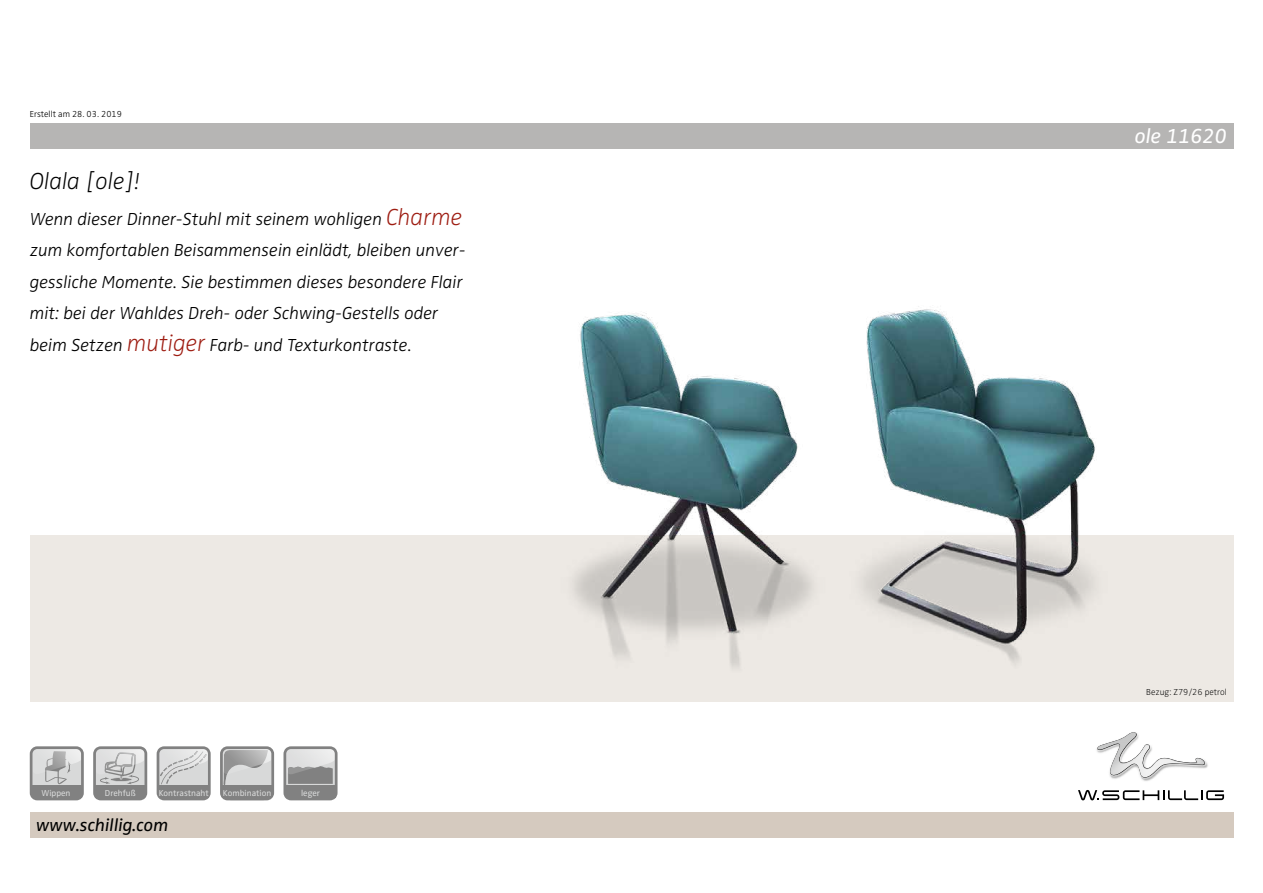
<style>
.page{position:relative;width:1263px;height:893px;background:#fff}
.page>*{position:absolute;margin:0;border:0;box-sizing:border-box;transform-origin:0 0}
.t1{font:italic 300 expanded 24px "Zwo Pro";color:#000}
.t2{font:italic 21px "Zwo Pro";color:#fff}
.t3{font:italic 300 18px/31.5px "Zwo Pro";color:#000}
.t4{font:italic 18px "Zwo Pro";color:#000}
.t5{font:300 9px "Zwo Pro";color:#000}
.t6{font:300 expanded 9px "Zwo Pro";color:#000}
.t7{font:8.85px "Zwo Pro";color:#d8d9d9}
.s1{font-stretch:expanded;font-size:24px;color:#9e1d12}
</style>
<div class="page">
<div style="left:30px;top:123px;width:1203px;height:26px;background:#b6b5b4"></div>
<div style="left:30px;top:535px;width:1203px;height:167px;background:#ede9e4"></div>
<div style="left:30px;top:812px;width:1203px;height:26px;background:#d5cabf"></div>
<img style="left:572px;top:306px;width:523px;height:362px">
<svg style="left:93px;top:746px;width:54px;height:54px"></svg>
<svg style="left:223px;top:750px;width:48px;height:50px"></svg>
<div style="left:220px;top:746px;width:54px;height:54px;border:3px solid #818181;border-radius:6px"></div>
<div style="left:32px;top:785px;width:49px;height:13px;background:#818181"></div>
<svg style="left:34px;top:750px;width:46px;height:34px"></svg>
<div style="left:30px;top:746px;width:54px;height:54px;border:3px solid #818181;border-radius:6px"></div>
<svg style="left:157px;top:746px;width:54px;height:54px"></svg>
<div style="left:159px;top:785px;width:49px;height:13px;background:#818181"></div>
<svg style="left:283px;top:746px;width:55px;height:54px"></svg>
<div style="left:286px;top:785px;width:49px;height:13px;background:#818181"></div>
<svg style="left:1096px;top:749px;width:112px;height:30px"></svg>
<img style="left:1097px;top:732px;width:107px;height:45px">
<svg style="left:1078px;top:790px;width:146px;height:10px"></svg>
<p class="t5" style="left:30px;top:109px;width:94px">Erstellt am 28. 03. 2019</p>
<h1 class="t1" style="left:30px;top:167px;width:111px">Olala [ole]!</h1>
<p class="t3" style="left:30px;top:204px;width:437px">Wenn dieser Dinner-Stuhl mit seinem wohligen <span class="s1">Charme </span>zum komfortablen Beisammensein einlädt, bleiben unver&shy;gessliche Momente. Sie bestimmen dieses besondere Flair mit: bei der Wahldes Dreh- oder Schwing-Gestells oder beim Setzen <span class="s1">mutiger</span> Farb- und Texturkontraste.</p>
<p class="t7" style="left:42px;top:788px;width:30px">Wippen</p>
<p class="t7" style="left:105px;top:787px;width:32px">Drehfuß</p>
<p class="t7" style="left:159px;top:787px;width:52px">Kontrastnaht</p>
<p class="t7" style="left:223px;top:788px;width:50px">Kombination</p>
<p class="t7" style="left:301px;top:787px;width:20px">leger</p>
<p class="t4" style="left:36px;top:815px;width:134px">www.schillig.com</p>
<p class="t2" style="left:1135px;top:124px;width:94px">ole 11620</p>
<p class="t6" style="left:1146px;top:687px;width:82px">Bezug: Z79/26 petrol</p>
</div>
